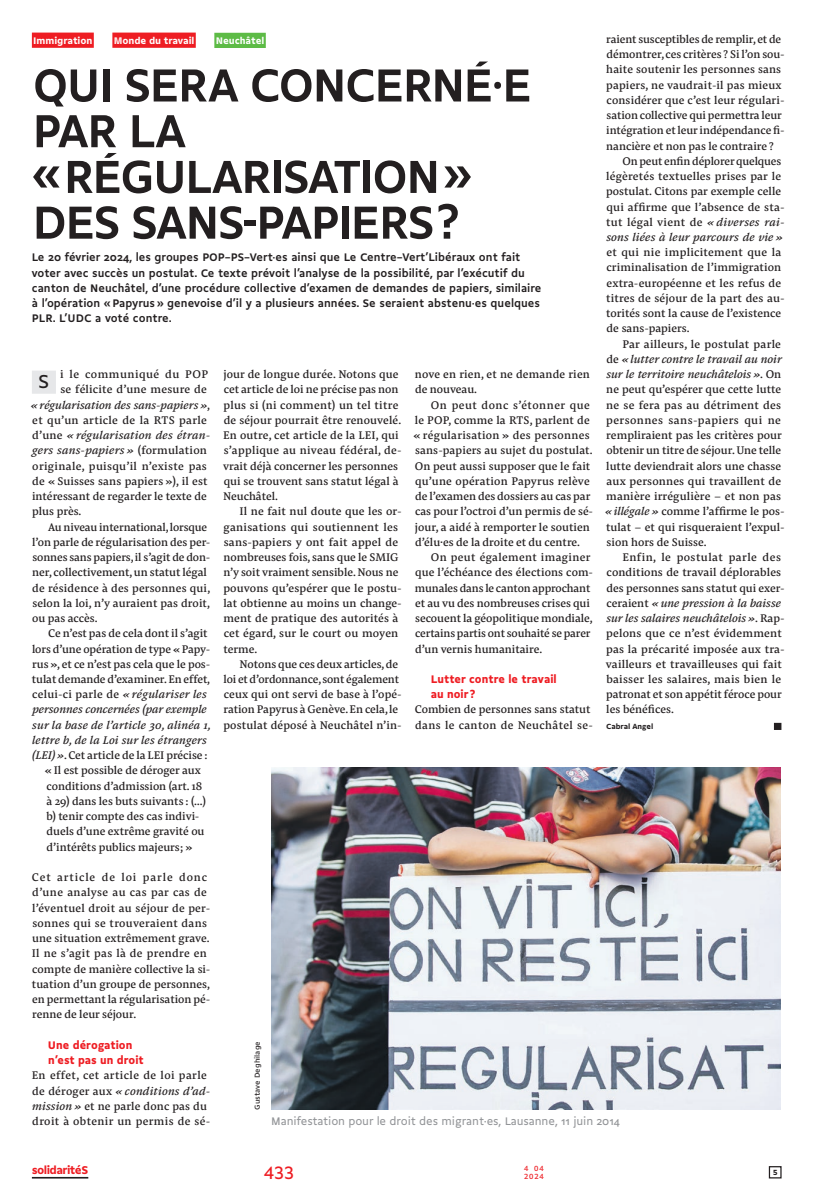
<style>
.page{position:relative;width:833px;height:1198px;background:#fff}
.page>*{position:absolute;margin:0;border:0;box-sizing:border-box;transform-origin:0 0}
.Titre_40{font:700 50px/45.8px "Gemeli";letter-spacing:-.05em;color:#231f20}
.Texte_100_lettrine{font:20.12px "Gemeli";color:#231f20}
.t1{font:19.38px "Gemeli";color:#ee1d23}
.Chapeau_petit{font:700 11.88px/15.2px "Gemeli";color:#231f20}
.Légendes{font:11.88px "Gemeli";letter-spacing:-.01em;color:#939598}
.Intertitres{font:900 11.88px/15.2px "Gemeli";color:#ee1d23}
.t2{font:700 11.88px "Gemeli Micro";letter-spacing:-.05em;color:#ee1d23}
.Texte_90{font:11.5px/15.2px "Pensum Pro";color:#231f20}
.Texte_100{font:11.5px/15.2px "Pensum Pro";letter-spacing:.005em;color:#231f20}
.Texte_drapeau_90{font:11.5px/15.2px "Pensum Pro";color:#231f20}
.Texte_100_lettrine-2{font:11.5px "Pensum Pro";letter-spacing:.015em;color:#231f20}
.Texte_90-2{font:11.5px/15.2px "Pensum Pro";letter-spacing:.03em;color:#231f20}
.Texte_100_lettrine-3{font:italic 11.5px "Pensum Pro";letter-spacing:.015em;color:#231f20}
.Texte_100_lettrine-4{font:11.5px "Pensum Pro";letter-spacing:.04em;color:#231f20}
.Rubrique{font:700 10px "Gemeli Micro";letter-spacing:-.01em;color:#fff}
.Signature_auteur_seul{font:700 7.75px "Gemeli Micro";letter-spacing:-.01em;color:#231f20}
.t3{font:7.75px/7.5px "Gemeli Micro";letter-spacing:.09em;color:#ee1d23}
.Credits_bas_al_droite{font:7.5px "Gemeli Micro";color:#231f20}
.s1{font-style:italic}
.s2{font-style:normal}
</style>
<div class="page">
<div style="left:769px;top:1166px;width:12px;height:12px;border:1px solid #231f20"></div>
<hr style="left:32px;top:1177px;width:56px;height:1px;background:#231f20">
<div style="left:32px;top:370px;width:24px;height:24px;background:#e6e7e9"></div>
<div style="left:774px;top:723px;width:7px;height:7px;background:#231f20"></div>
<div style="left:32px;top:33px;width:62px;height:15px;background:#ee1d23"></div>
<div style="left:112px;top:33px;width:84px;height:15px;background:#ee1d23"></div>
<div style="left:214px;top:33px;width:52px;height:15px;background:#5dbb46"></div>
<img style="left:271px;top:767px;width:509px;height:342px">
<p class="Texte_90" style="left:606px;top:31px;width:180px">raient susceptibles de remplir, et de démontrer, ces critères ? Si l’on sou&shy;haite soutenir les personnes sans papiers, ne vaudrait-il pas mieux considérer que c’est leur régulari&shy;sation collective qui permettra leur intégration et leur indépendance fi&shy;nancière et non pas le contraire ?</p>
<p class="Texte_100" style="left:606px;top:153px;width:180px;text-indent:16px">On peut enfin déplorer quelques légèretés textuelles prises par le postulat. Citons par exemple celle qui affirme que l’absence de sta&shy;tut légal vient de <span class="s1">« diverses rai&shy;sons liées à leur parcours de vie » </span>et qui nie implicitement que la criminalisation de l’immigration extra-européenne et les refus de titres de séjour de la part des au&shy;torités sont la cause de l’existence de sans-papiers.</p>
<p class="Texte_100" style="left:605px;top:336px;width:181px;text-indent:17px">Par ailleurs, le postulat parle de <span class="s1">« lutter contre le travail au noir sur le territoire neuchâtelois »</span>. On ne peut qu’espérer que cette lutte ne se fera pas au détriment des personnes sans-papiers qui ne rempliraient pas les critères pour obtenir un titre de séjour. Une telle lutte deviendrait alors une chasse aux personnes qui travaillent de manière irrégulière - et non pas <span class="s1">« illégale »</span> comme l’affirme le pos&shy;tulat – et qui risqueraient l’expul&shy;sion hors de Suisse.</p>
<p class="Texte_100" style="left:606px;top:549px;width:180px;text-indent:17px">Enfin, le postulat parle des conditions de travail déplorables des personnes sans statut qui exer&shy;ceraient <span class="s1">« une pression à la baisse sur les salaires neuchâtelois »</span>. Rap&shy;pelons que ce n’est évidemment pas la précarité imposée aux tra&shy;vailleurs et travailleuses qui fait baisser les salaires, mais bien le patronat et son appétit féroce pour les bénéfices.</p>
<p class="Signature_auteur_seul" style="left:606px;top:720px;width:49px">Cabral Angel</p>
<p class="Rubrique" style="left:33px;top:33px;width:61px">Immigration</p>
<p class="Rubrique" style="left:114px;top:33px;width:82px">Monde du travail</p>
<p class="Rubrique" style="left:216px;top:33px;width:50px">Neuchâtel</p>
<p class="Titre_40" style="left:32px;top:59px;width:502px">QUI SERA CONCERNÉ·E<br>PAR LA<br>« RÉGULARISATION »<br>DES SANS-PAPIERS ?</p>
<p class="Chapeau_petit" style="left:32px;top:249px;width:511px">Le 20 février 2024, les groupes POP–PS–Vert·es ainsi que Le Centre–Vert’Libéraux ont fait voter avec succès un postulat. Ce texte prévoit l’analyse de la possibilité, par l’exécutif du canton de Neuchâtel, d’une procédure collective d’examen de demandes de papiers, similaire à l’opération « Papyrus » genevoise d’il y a plusieurs années. Se seraient abstenu·es quelques PLR. L’UDC a voté contre.</p>
<p class="Texte_100_lettrine" style="left:39px;top:367px;width:12px">S</p>
<p class="Texte_100_lettrine-4" style="left:60px;top:366px;width:149px">i le communiqué du POP</p>
<p class="Texte_100_lettrine-2" style="left:60px;top:381px;width:148px">se félicite d’une mesure de</p>
<p class="Texte_100_lettrine-3" style="left:31px;top:397px;width:181px">« régularisation des sans-papiers »<span class="s2">,</span></p>
<p class="Texte_100_lettrine-2" style="left:32px;top:412px;width:176px">et qu’un article de la RTS parle</p>
<p class="Texte_100_lettrine-3" style="left:32px;top:427px;width:179px"><span class="s2">d’une</span> « régularisation des étran-</p>
<p class="Texte_100_lettrine-3" style="left:32px;top:442px;width:176px">gers sans-papiers » <span class="s2">(formulation</span></p>
<p class="Texte_100_lettrine-2" style="left:32px;top:457px;width:176px">originale, puisqu’il n’existe pas</p>
<p class="Texte_100_lettrine-2" style="left:32px;top:473px;width:177px">de « Suisses sans papiers »), il est</p>
<p class="Texte_100_lettrine-2" style="left:32px;top:488px;width:176px">intéressant de regarder le texte de</p>
<p class="Texte_100_lettrine-2" style="left:32px;top:503px;width:51px">plus près.</p>
<p class="Texte_90" style="left:32px;top:519px;width:180px;text-indent:16px">Au niveau international, lorsque l’on parle de régularisation des per&shy;sonnes sans papiers, il s’agit de don&shy;ner, collectivement, un statut légal de résidence à des personnes qui, selon la loi, n’y auraient pas droit, ou pas accès.</p>
<p class="Texte_90" style="left:32px;top:625px;width:180px;text-indent:16px">Ce n’est pas de cela dont il s’agit lors d’une opération de type « Papy&shy;rus », et ce n’est pas cela que le pos&shy;tulat demande d’examiner. En effet, celui-ci parle de <span class="s1">« régulariser les personnes concernées (par exemple sur la base de l’article 30, alinéa 1, lettre b, de la Loi sur les étrangers (LEI) »</span>. Cet article de la LEI précise :</p>
<p class="Texte_drapeau_90" style="left:45px;top:763px;width:163px">« Il est possible de déroger aux conditions d’admission (art. 18 à 29) dans les buts suivants : (…) b) tenir compte des cas indivi&shy;duels d’une extrême gravité ou d’intérêts publics majeurs; »</p>
<p class="Texte_90" style="left:32px;top:869px;width:180px">Cet article de loi parle donc d’une analyse au cas par cas de l’éventuel droit au séjour de per&shy;sonnes qui se trouveraient dans une situation extrêmement grave.<br>Il ne s’agit pas là de prendre en compte de manière collective la si&shy;tuation d’un groupe de personnes, en permettant la régularisation pé&shy;renne de leur séjour.</p>
<p class="Intertitres" style="left:48px;top:1036px;width:97px">Une dérogation n’est pas un droit</p>
<p class="Texte_90-2" style="left:32px;top:1067px;width:180px">En effet, cet article de loi parle de déroger aux <span class="s1">« conditions d’ad&shy;mission »</span> et ne parle donc pas du droit à obtenir un permis de sé-</p>
<p class="Texte_90" style="left:223px;top:366px;width:180px">jour de longue durée. Notons que cet article de loi ne précise pas non plus si (ni comment) un tel titre de séjour pourrait être renouvelé.<br>En outre, cet article de la LEI, qui s’applique au niveau fédéral, de&shy;vrait déjà concerner les personnes qui se trouvent sans statut légal à<br>Neuchâtel.</p>
<p class="Texte_100" style="left:223px;top:504px;width:180px;text-indent:16px">Il ne fait nul doute que les or&shy;ganisations qui soutiennent les sans-papiers y ont fait appel de nombreuses fois, sans que le SMIG n’y soit vraiment sensible. Nous ne pouvons qu’espérer que le postu&shy;lat obtienne au moins un change&shy;ment de pratique des autorités à cet égard, sur le court ou moyen terme.</p>
<p class="Texte_90" style="left:223px;top:656px;width:180px;text-indent:16px">Notons que ces deux articles, de loi et d’ordonnance, sont également ceux qui ont servi de base à l’opé&shy;ration Papyrus à Genève. En cela, le postulat déposé à Neuchâtel n’in-</p>
<p class="Texte_90" style="left:415px;top:366px;width:176px">nove en rien, et ne demande rien de nouveau.</p>
<p class="Texte_90" style="left:413px;top:397px;width:181px;text-indent:18px">On peut donc s’étonner que le POP, comme la RTS, parlent de « régularisation » des personnes sans-papiers au sujet du postulat.<br>On peut aussi supposer que le fait qu’une opération Papyrus relève de l’examen des dossiers au cas par cas pour l’octroi d’un permis de sé&shy;jour, a aidé à remporter le soutien d’élu·es de la droite et du centre.</p>
<p class="Texte_90" style="left:415px;top:549px;width:180px;text-indent:16px">On peut également imaginer que l’échéance des élections com&shy;munales dans le canton approchant et au vu des nombreuses crises qui secouent la géopolitique mondiale, certains partis ont souhaité se parer d’un vernis humanitaire.</p>
<p class="Intertitres" style="left:431px;top:670px;width:127px">Lutter contre le travail au noir ?</p>
<p class="Texte_90" style="left:415px;top:702px;width:180px">Combien de personnes sans statut dans le canton de Neuchâtel se-</p>
<p class="Credits_bas_al_droite" style="left:252px;top:1110px;width:70px;rotate:-90deg">Gustave Deghilage</p>
<p class="Légendes" style="left:271px;top:1112px;width:350px">Manifestation pour le droit des migrant·es, Lausanne, 11 juin 2014</p>
<p class="t2" style="left:32px;top:1161px;width:58px">solidaritéS</p>
<h3 class="t1" style="left:264px;top:1158px;width:32px">433</h3>
<p class="Signature_auteur_seul" style="left:773px;top:1167px;width:6px">5</p>
<p class="t3" style="left:524px;top:1164px;width:21px">4 04<br>2024</p>
</div>
